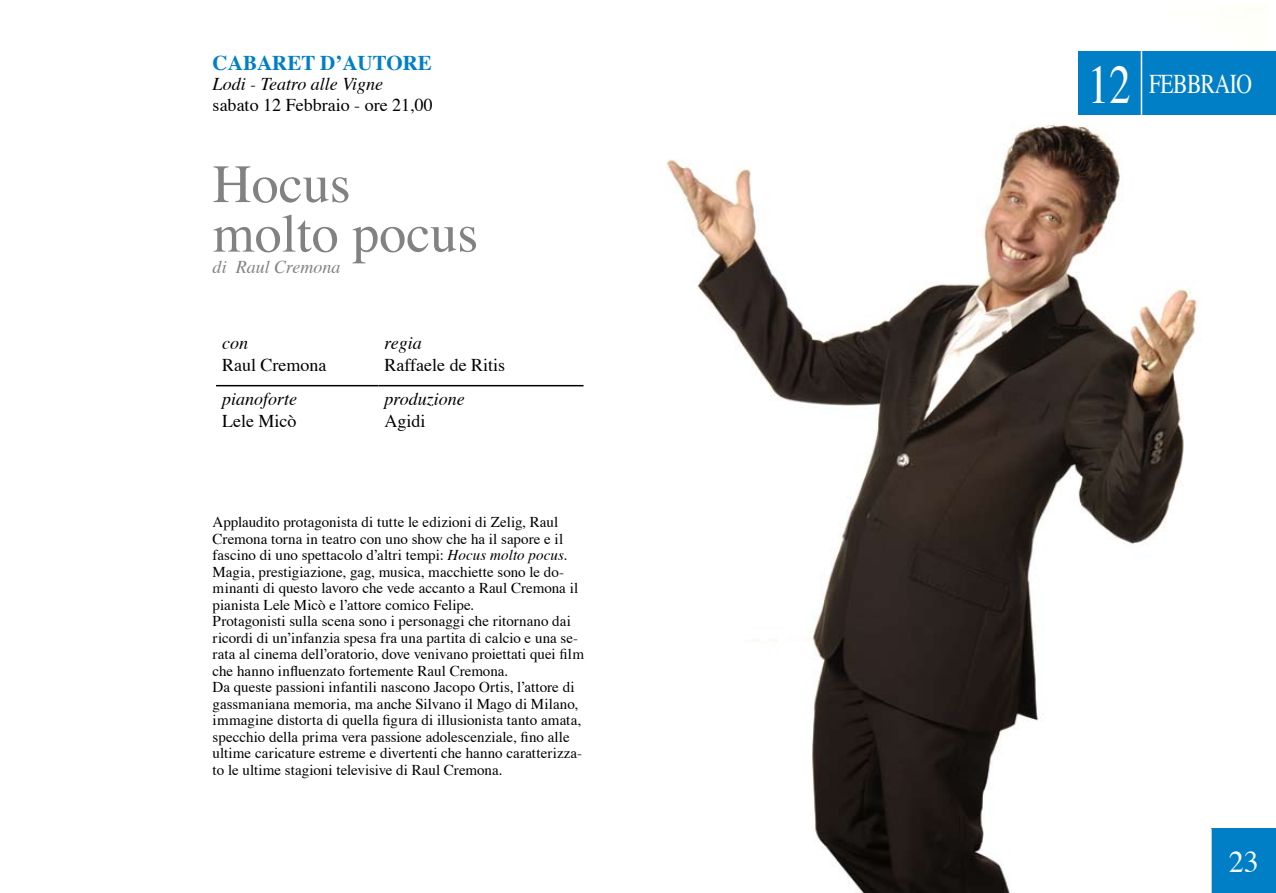
<style>
.page{position:relative;width:1276px;height:893px;background:#fff}
.page>*{position:absolute;margin:0;border:0;box-sizing:border-box;transform-origin:0 0}
.t1{font:54px/49.5px "Times";color:#828282}
.t2{font:30px "Times";color:#fff}
.t3{font:27px "Times";letter-spacing:-.025em;color:#fff;scale:.8 1}
.t4{font:700 21px "Times";color:#007fc6}
.t5{font:18px "Times";color:#000}
.t6{font:italic 18px "Times";color:#000}
.t7{font:italic 18px "Times";color:#828282}
.t8{font:15px/16.5px "Times";color:#000}
.s1{font-style:italic}
.s2{font-size:54px}
</style>
<div class="page">
<img style="left:665px;top:125px;width:533px;height:768px">
<div style="left:1078px;top:51px;width:198px;height:64px;background:#007fc6"></div>
<div style="left:1211px;top:828px;width:65px;height:65px;background:#007fc6"></div>
<hr style="left:216px;top:385px;width:162px;height:1px;background:#000">
<hr style="left:378px;top:385px;width:205px;height:1px;background:#000">
<hr style="left:1140px;top:51px;width:2px;height:64px;background:#fff">
<h3 class="t4" style="left:213px;top:43px;width:221px">CABARET D’AUTORE</h3>
<p class="t6" style="left:213px;top:68px;width:172px">Lodi - Teatro alle Vigne</p>
<p class="t5" style="left:213px;top:88px;width:221px">sabato 12 Febbraio - ore 21,00</p>
<h1 class="t1" style="left:213px;top:155px;width:267px">Hocus molto pocus</h1>
<p class="t7" style="left:213px;top:251px;width:129px">di Raul Cremona</p>
<p class="t6" style="left:222px;top:327px;width:27px">con</p>
<p class="t5" style="left:222px;top:348px;width:106px">Raul Cremona</p>
<p class="t6" style="left:222px;top:383px;width:77px">pianoforte</p>
<p class="t5" style="left:222px;top:404px;width:76px">Lele Micò</p>
<p class="t6" style="left:384px;top:327px;width:39px">regia</p>
<p class="t5" style="left:384px;top:348px;width:122px">Raffaele de Ritis</p>
<p class="t6" style="left:384px;top:383px;width:82px">produzione</p>
<p class="t5" style="left:384px;top:404px;width:43px">Agidi</p>
<p class="t8" style="left:213px;top:513px;width:373px">Applaudito protagonista di tutte le edizioni di Zelig, Raul Cremona torna in teatro con uno show che ha il sapore e il fascino di uno spettacolo d’altri tempi: <span class="s1">Hocus molto pocus</span>.<br>Magia, prestigiazione, gag, musica, macchiette sono le do&shy;minanti di questo lavoro che vede accanto a Raul Cremona il pianista Lele Micò e l’attore comico Felipe.<br>Protagonisti sulla scena sono i personaggi che ritornano dai ricordi di un’infanzia spesa fra una partita di calcio e una se&shy;rata al cinema dell’oratorio, dove venivano proiettati quei film che hanno influenzato fortemente Raul Cremona.<br>Da queste passioni infantili nascono Jacopo Ortis, l’attore di gassmaniana memoria, ma anche Silvano il Mago di Milano, immagine distorta di quella figura di illusionista tanto amata, specchio della prima vera passione adolescenziale, fino alle ultime caricature estreme e divertenti che hanno caratterizza&shy;to le ultime stagioni televisive di Raul Cremona.</p>
<h3 class="t3" style="left:1088px;top:59px;width:207px"><span class="s2">12</span> FEBBRAIO</h3>
<h2 class="t2" style="left:1228px;top:834px;width:31px">23</h2>
</div>
